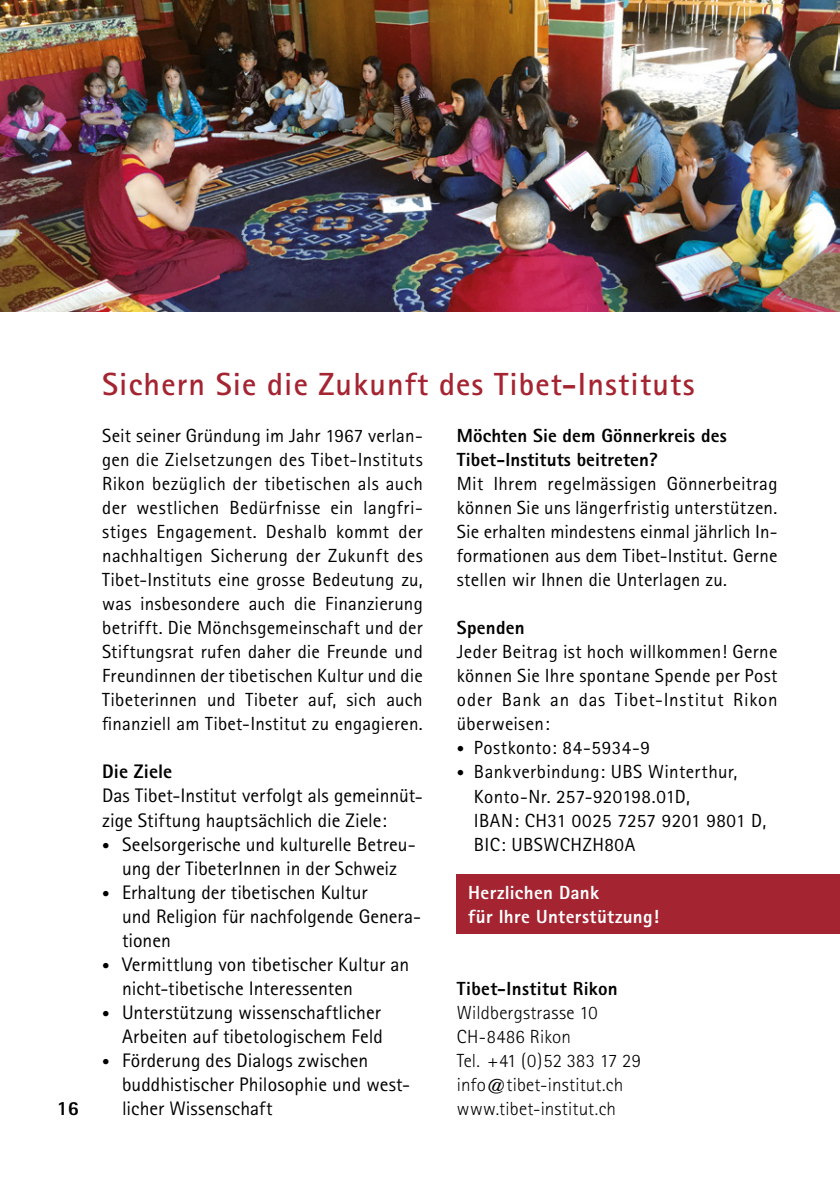
<style>
.page{position:relative;width:840px;height:1191px;background:#fff}
.page>*{position:absolute;margin:0;border:0;box-sizing:border-box;transform-origin:0 0}
.t1{font:700 32px "Rotis Sans Serif";letter-spacing:.035em;color:#a52431}
.t2{font:800 20px "Rotis Sans Serif";color:#000}
.t3{font:19.6px/24px "Rotis Sans Serif";color:#000}
.t4{font:800 19.6px "Rotis Sans Serif";color:#000}
.t5{font:19px/24px "Rotis Sans Serif";letter-spacing:.015em;color:#000;text-align:justify}
.t6{font:300 19px/24px "Rotis Sans Serif";letter-spacing:.01em;color:#000}
.t7{font:800 19px/24px "Rotis Sans Serif";letter-spacing:.005em;color:#000}
.t8{font:800 19px/24px "Rotis Sans Serif";letter-spacing:.015em;color:#fff}
.s1{font-size:15px}
</style>
<div class="page">
<div style="left:456px;top:874px;width:383px;height:60px;background:#a52431"></div>
<img style="left:0;top:0;width:839px;height:312px">
<p class="t2" style="left:57px;top:1095px;width:24px">16</p>
<h1 class="t1" style="left:102px;top:364px;width:593px">Sichern Sie die Zukunft des Tibet-Instituts</h1>
<p class="t5" style="left:102px;top:424px;width:322px">Seit seiner Gründung im Jahr 1967 verlan&shy;gen die Zielsetzungen des Tibet-Instituts Rikon bezüglich der tibetischen als auch der westlichen Bedürfnisse ein langfri&shy;stiges Engagement. Deshalb kommt der nachhaltigen Sicherung der Zukunft des Tibet-Instituts eine grosse Bedeutung zu, was insbesondere auch die Finanzierung betrifft. Die Mönchsgemeinschaft und der Stiftungsrat rufen daher die Freunde und Freundinnen der tibetischen Kultur und die Tibeterinnen und Tibeter auf, sich auch finanziell am Tibet-Institut zu engagieren.</p>
<p class="t4" style="left:102px;top:759px;width:72px">Die Ziele</p>
<p class="t3" style="left:102px;top:783px;width:322px">Das Tibet-Institut verfolgt als gemeinnüt&shy;zige Stiftung hauptsächlich die Ziele:</p>
<p class="t3" style="left:102px;top:831px;width:315px;text-align:center"><span class="s1">•</span> Seelsorgerische und kulturelle Betreu&shy;ung der TibeterInnen in der Schweiz</p>
<p class="t3" style="left:122px;top:879px;width:300px;text-indent:-20px"><span class="s1">•</span> Erhaltung der tibetischen Kultur<br>und Religion für nachfolgende Genera&shy;tionen</p>
<p class="t3" style="left:122px;top:951px;width:288px;text-indent:-20px"><span class="s1">•</span> Vermittlung von tibetischer Kultur an nicht-tibetische Interessenten</p>
<p class="t3" style="left:102px;top:999px;width:282px;text-align:right"><span class="s1">•</span> Unterstützung wissenschaftlicher<br>Arbeiten auf tibetologischem Feld</p>
<p class="t3" style="left:122px;top:1047px;width:289px;text-indent:-20px"><span class="s1">•</span> Förderung des Dialogs zwischen buddhistischer Philosophie und west&shy;licher Wissenschaft</p>
<p class="t7" style="left:456px;top:424px;width:271px">Möchten Sie dem Gönnerkreis des<br>Tibet-Instituts beitreten?</p>
<p class="t5" style="left:456px;top:472px;width:322px">Mit Ihrem regelmässigen Gönnerbeitrag können Sie uns längerfristig unterstützen.<br>Sie erhalten mindestens einmal jährlich In&shy;formationen aus dem Tibet-Institut. Gerne stellen wir Ihnen die Unterlagen zu.</p>
<p class="t7" style="left:456px;top:616px;width:69px">Spenden</p>
<p class="t5" style="left:456px;top:640px;width:322px">Jeder Beitrag ist hoch willkommen! Gerne können Sie Ihre spontane Spende per Post oder Bank an das Tibet-Institut Rikon überweisen:</p>
<p class="t5" style="left:456px;top:736px;width:194px"><span class="s1">•</span> Postkonto: 84-5934-9</p>
<p class="t5" style="left:473px;top:760px;width:293px;text-align:left;text-indent:-17px"><span class="s1">•</span> Bankverbindung: UBS Winterthur,<br>Konto-Nr. 257-920198.01D,<br>IBAN: CH31 0025 7257 9201 9801 D,<br>BIC: UBSWCHZH80A</p>
<p class="t8" style="left:468px;top:880px;width:192px">Herzlichen Dank<br>für Ihre Unterstützung!</p>
<p class="t7" style="left:456px;top:976px;width:162px">Tibet-Institut Rikon</p>
<p class="t6" style="left:456px;top:1000px;width:185px">Wildbergstrasse 10<br>CH-8486 Rikon<br>Tel. +41 (0)52 383 17 29 info@tibet-institut.ch www.tibet-institut.ch</p>
</div>
